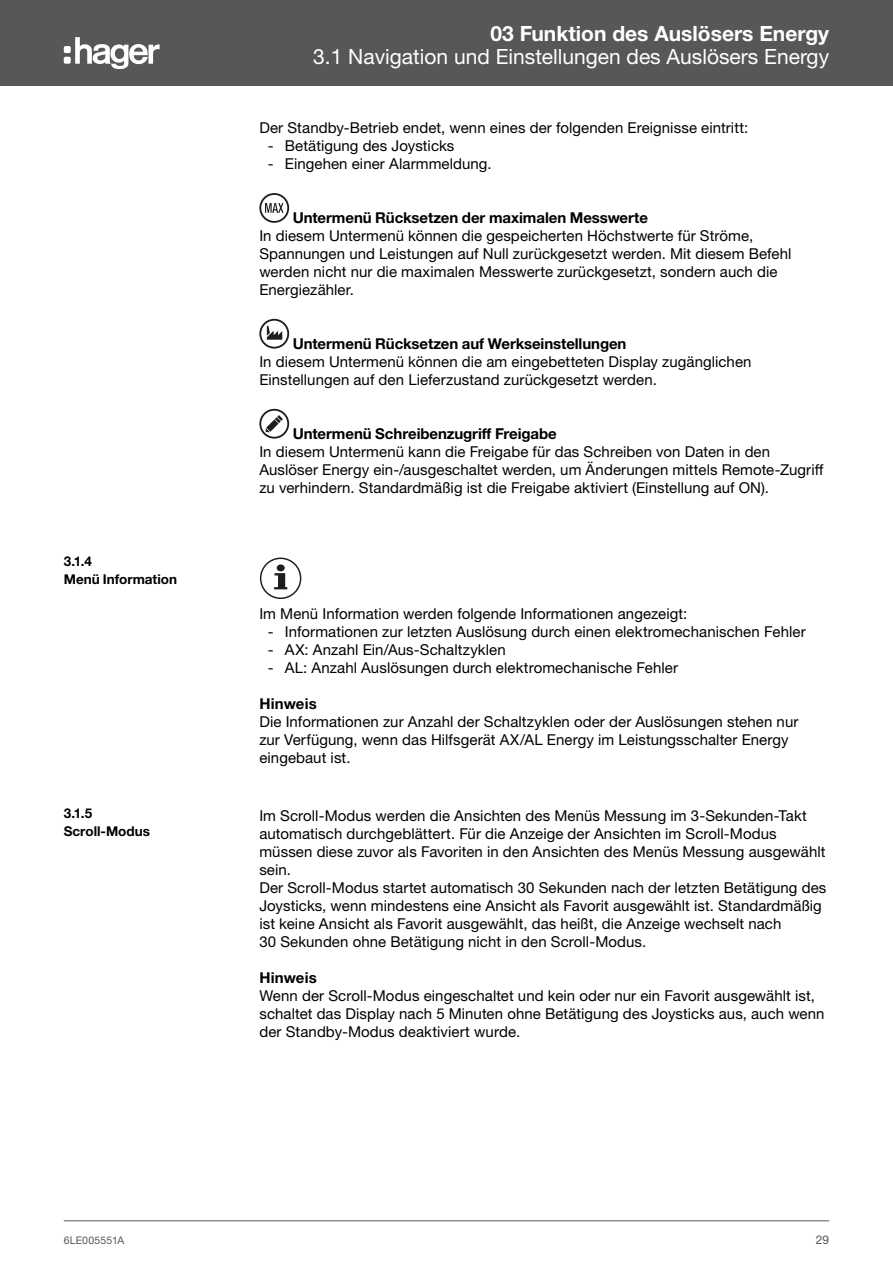
<style>
.page{position:relative;width:893px;height:1263px;background:#fff}
.page>*{position:absolute;margin:0;border:0;box-sizing:border-box;transform-origin:0 0}
.t1{font:21px "Helvetica Neue LTW1 G";color:#fff}
.t2{font:700 21px "Helvetica Neue LTW1 G";color:#fff}
.t3{font:15px/18px "Helvetica Neue LTW1 G";letter-spacing:.005em;color:#000}
.t4{font:700 15px "Helvetica Neue LTW1 G";letter-spacing:-.005em;color:#000}
.t5{font:700 15px "Helvetica Neue LTW1 G";letter-spacing:.015em;color:#000}
.t6{font:700 13.5px/18px "Helvetica Neue LTW1 G";color:#000}
.t7{font:12px "Helvetica Neue LTW1 G";color:#575756}
.t8{font:10.5px "Helvetica Neue LTW1 G";letter-spacing:.015em;color:#575756}
</style>
<div class="page">
<hr style="left:64px;top:1220px;width:765px;height:1px;background:#575756">
<div style="left:0;top:0;width:893px;height:86px;background:#575756"></div>
<svg style="left:75px;top:37px;width:85px;height:32px"></svg>
<div style="left:64px;top:46px;width:7px;height:7px;background:#fff;border-radius:2px"></div>
<div style="left:64px;top:57px;width:7px;height:7px;background:#fff;border-radius:2px"></div>
<svg style="left:259px;top:193px;width:30px;height:30px"></svg>
<svg style="left:259px;top:319px;width:30px;height:30px"></svg>
<svg style="left:259px;top:409px;width:30px;height:30px"></svg>
<div style="left:260px;top:557px;width:41px;height:42px;border:1px solid #1d1d1c;border-radius:50%"></div>
<div style="left:277px;top:564px;width:8px;height:7px;background:#1d1d1c;border-radius:50%"></div>
<svg style="left:274px;top:573px;width:13px;height:16px"></svg>
<h1 class="t2" style="left:491px;top:21px;width:340px">03 Funktion des Auslösers Energy</h1>
<h1 class="t1" style="left:313px;top:43px;width:517px">3.1 Navigation und Einstellungen des Auslösers Energy</h1>
<p class="t3" style="left:259px;top:118px;width:490px">Der Standby-Betrieb endet, wenn eines der folgenden Ereignisse eintritt:</p>
<p class="t3" style="left:268px;top:136px;width:188px">- Betätigung des Joysticks</p>
<p class="t3" style="left:268px;top:154px;width:225px">- Eingehen einer Alarmmeldung.</p>
<p class="t4" style="left:293px;top:208px;width:357px">Untermenü Rücksetzen der maximalen Messwerte</p>
<p class="t3" style="left:259px;top:226px;width:534px">In diesem Untermenü können die gespeicherten Höchstwerte für Ströme, Spannungen und Leistungen auf Null zurückgesetzt werden. Mit diesem Befehl werden nicht nur die maximalen Messwerte zurückgesetzt, sondern auch die Energiezähler.</p>
<p class="t6" style="left:64px;top:552px;width:115px">3.1.4<br>Menü Information</p>
<p class="t4" style="left:293px;top:334px;width:335px">Untermenü Rücksetzen auf Werkseinstellungen</p>
<p class="t3" style="left:259px;top:352px;width:494px">In diesem Untermenü können die am eingebetteten Display zugänglichen<br>Einstellungen auf den Lieferzustand zurückgesetzt werden.</p>
<p class="t4" style="left:293px;top:424px;width:266px">Untermenü Schreibenzugriff Freigabe</p>
<p class="t3" style="left:259px;top:442px;width:566px">In diesem Untermenü kann die Freigabe für das Schreiben von Daten in den<br>Auslöser Energy ein-/ausgeschaltet werden, um Änderungen mittels Remote-Zugriff zu verhindern. Standardmäßig ist die Freigabe aktiviert (Einstellung auf ON).</p>
<p class="t3" style="left:259px;top:604px;width:429px">Im Menü Information werden folgende Informationen angezeigt:</p>
<p class="t3" style="left:268px;top:622px;width:539px">- Informationen zur letzten Auslösung durch einen elektromechanischen Fehler</p>
<p class="t3" style="left:268px;top:640px;width:239px">- AX: Anzahl Ein/Aus-Schaltzyklen</p>
<p class="t3" style="left:268px;top:658px;width:412px">- AL: Anzahl Auslösungen durch elektromechanische Fehler</p>
<p class="t5" style="left:259px;top:694px;width:59px">Hinweis</p>
<p class="t3" style="left:259px;top:712px;width:540px">Die Informationen zur Anzahl der Schaltzyklen oder der Auslösungen stehen nur zur Verfügung, wenn das Hilfsgerät AX/AL Energy im Leistungsschalter Energy eingebaut ist.</p>
<p class="t6" style="left:64px;top:804px;width:88px">3.1.5<br>Scroll-Modus</p>
<p class="t3" style="left:259px;top:807px;width:568px">Im Scroll-Modus werden die Ansichten des Menüs Messung im 3-Sekunden-Takt automatisch durchgeblättert. Für die Anzeige der Ansichten im Scroll-Modus müssen diese zuvor als Favoriten in den Ansichten des Menüs Messung ausgewählt sein.<br>Der Scroll-Modus startet automatisch 30 Sekunden nach der letzten Betätigung des Joysticks, wenn mindestens eine Ansicht als Favorit ausgewählt ist. Standardmäßig ist keine Ansicht als Favorit ausgewählt, das heißt, die Anzeige wechselt nach<br>30 Sekunden ohne Betätigung nicht in den Scroll-Modus.</p>
<p class="t5" style="left:259px;top:968px;width:59px">Hinweis</p>
<p class="t3" style="left:259px;top:987px;width:567px">Wenn der Scroll-Modus eingeschaltet und kein oder nur ein Favorit ausgewählt ist, schaltet das Display nach 5 Minuten ohne Betätigung des Joysticks aus, auch wenn der Standby-Modus deaktiviert wurde.</p>
<p class="t8" style="left:64px;top:1234px;width:62px">6LE005551A</p>
<p class="t7" style="left:816px;top:1232px;width:15px">29</p>
</div>
